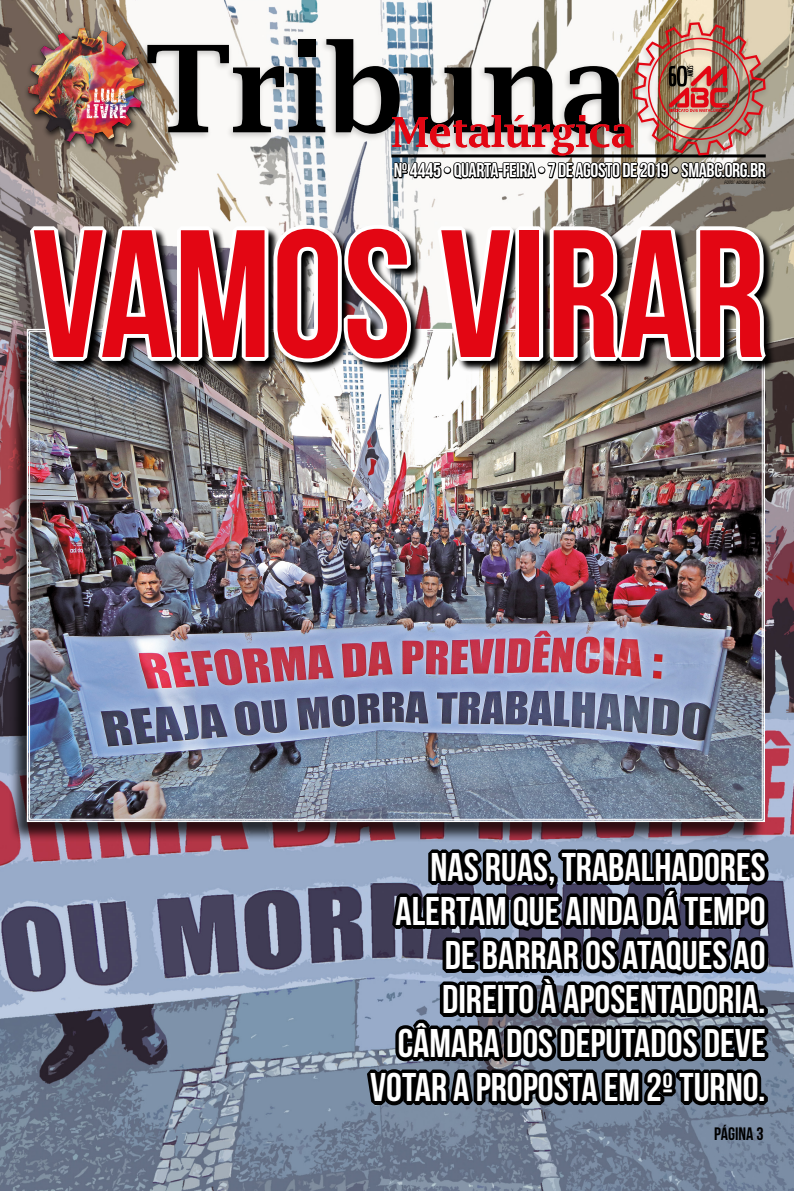
<style>
.page{position:relative;width:794px;height:1191px;background:#fff}
.page>*{position:absolute;margin:0;border:0;box-sizing:border-box;transform-origin:0 0}
.t1{font:181px "Bebas Neue";color:#e30613}
.t2{font:40px/44px "Bebas Neue";color:#fff;text-align:right}
.t3{font:20px "Bebas Neue";letter-spacing:-.02em;color:#fff}
.t4{font:18px "Bebas Neue";color:#000}
.t5{font:italic condensed 4.4px "Swiss 721 BT";color:#000}
.s1{font-size:6.2px}
</style>
<div class="page">
<img style="left:0;top:0;width:794px;height:1191px">
<div style="left:140px;top:19px;width:630px;height:145px;background:#000;opacity:.2"></div>
<div style="left:24px;top:25px;width:127px;height:127px;background:#000;opacity:.8"></div>
<img style="left:28px;top:28px;width:116px;height:116px">
<svg style="left:147px;top:22px;width:621px;height:178px"></svg>
<svg style="left:362px;top:844px;width:410px;height:267px;background:#2e323c"></svg>
<div style="left:756px;top:1093px;width:12px;height:12px;border:7px solid #000"></div>
<div style="left:8px;top:330px;width:757px;height:512px;background:#000;opacity:.75"></div>
<img style="left:26px;top:366px;width:739px;height:456px">
<img style="left:31px;top:225px;width:745px;height:149px">
<svg style="left:25px;top:221px;width:390px;height:145px"></svg>
<svg style="left:432px;top:221px;width:87px;height:144px"></svg>
<div style="left:515px;top:226px;width:28px;height:135px;border:8px solid #fff"></div>
<svg style="left:546px;top:221px;width:226px;height:146px"></svg>
<p class="t3" style="left:394px;top:159px;width:373px">Nº 4445 • QUARTA-FEIRA • 7 DE AGOSTO DE 2019 • SMABC.ORG.BR</p>
<p class="t5" style="left:724px;top:180px;width:43px">FOTO<span class="s1">:</span> ADONIS GUERRA</p>
<h1 class="t1" style="left:32px;top:195px;width:735px">VAMOS VIRAR</h1>
<p class="t2" style="left:370px;top:845px;width:397px">NAS RUAS, TRABALHADORES<br>ALERTAM QUE AINDA DÁ TEMPO<br>DE BARRAR OS ATAQUES AO<br>DIREITO À APOSENTADORIA.<br>CÂMARA DOS DEPUTADOS DEVE<br>VOTAR A PROPOSTA EM 2º TURNO.</p>
<p class="t4" style="left:714px;top:1123px;width:51px">PÁGINA 3</p>
</div>
